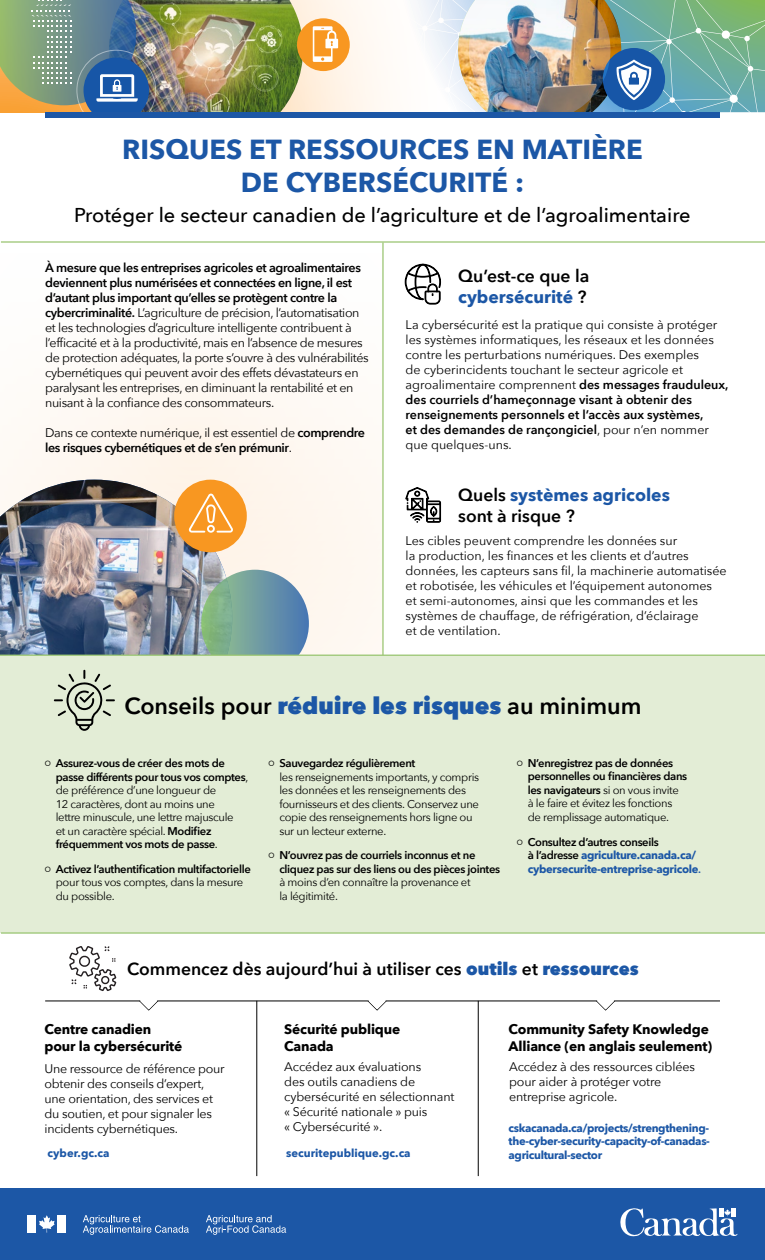
<style>
.page{position:relative;width:765px;height:1260px;background:#fff}
.page>*{position:absolute;margin:0;border:0;box-sizing:border-box;transform-origin:0 0}
.t1{font:700 27.5px/33px "Avenir Next";color:#1c57a6;text-align:center}
.t2{font:600 23.38px "Avenir Next";color:#000}
.t3{font:500 20px "Avenir Next";color:#000}
.t4{font:600 17.5px/21px "Avenir Next";color:#000}
.t5{font:700 13.75px/16.5px "Avenir Next";letter-spacing:-.01em;color:#000}
.t6{font:12.5px/15px "Avenir Next";letter-spacing:-.01em;color:#000}
.t7{font:12.5px/15px "Avenir Next";letter-spacing:-.03em;color:#000}
.t8{font:600 12.5px/15px "Avenir Next";letter-spacing:-.03em;color:#000}
.t9{font:11.25px/13.5px "Avenir Next";letter-spacing:-.03em;color:#000}
.t10{font:600 11.25px/13.5px "Avenir Next";letter-spacing:-.03em;color:#000}
.t11{font:700 11.25px/13.5px "Avenir Next";letter-spacing:-.03em;color:#1c57a6;text-align:justify}
.t12{font:700 11.25px "Avenir Next";color:#1c57a6}
.s1{font-weight:600}
.s2{font-weight:400}
.s3{font-weight:700;color:#1c57a6}
.s4{font-weight:800;color:#1c57a6}
.s5{font-family:"Source Code Pro"}
.s6{font-family:"Source Code Pro";font-weight:400}
.s7{font-family:"Source Code Pro";font-weight:400;color:#000}
.s8{font-weight:600;color:#000}
</style>
<div class="page">
<div style="left:1px;top:241px;width:381px;height:414px;background:#fefaf6"></div>
<img style="left:0;top:480px;width:232px;height:175px">
<img style="left:0;top:500px;width:210px;height:155px">
<svg style="left:201px;top:570px;width:108px;height:107px;background:#6f9d9d"></svg>
<div style="left:0;top:655px;width:765px;height:277px;background:#e3edd6"></div>
<svg style="left:652px;top:0;width:113px;height:112px;background:#75b29d"></svg>
<svg style="left:303px;top:0;width:155px;height:112px"></svg>
<div style="left:0;top:1189px;width:765px;height:71px;background:#1c57a6"></div>
<img style="left:149px;top:0;width:154px;height:112px">
<div style="left:297px;top:18px;width:53px;height:53px;background:#f89721;border-radius:50%"></div>
<svg style="left:313px;top:26px;width:25px;height:36px"></svg>
<div style="left:603px;top:48px;width:62px;height:62px;background:#1756a7;border-radius:50%"></div>
<svg style="left:0;top:0;width:149px;height:113px;background:#77908a"></svg>
<svg style="left:620px;top:1208px;width:118px;height:29px"></svg>
<svg style="left:39px;top:1215px;width:16px;height:18px"></svg>
<div style="left:28px;top:1215px;width:8px;height:18px;background:#fff"></div>
<div style="left:58px;top:1215px;width:8px;height:18px;background:#fff"></div>
<svg style="left:206px;top:1215px;width:80px;height:20px"></svg>
<svg style="left:83px;top:1215px;width:106px;height:20px"></svg>
<hr style="left:1px;top:241px;width:764px;height:2px;background:#98c46f">
<hr style="left:382px;top:242px;width:2px;height:413px;background:#98c46f">
<hr style="left:257px;top:1001px;width:1px;height:175px;background:#000">
<hr style="left:478px;top:1001px;width:1px;height:175px;background:#000">
<img style="left:458px;top:0;width:194px;height:112px">
<div style="left:45px;top:112px;width:675px;height:6px;background:#1c57a6"></div>
<svg style="left:54px;top:670px;width:61px;height:61px"></svg>
<svg style="left:69px;top:946px;width:48px;height:46px"></svg>
<svg style="left:405px;top:264px;width:36px;height:41px"></svg>
<svg style="left:405px;top:487px;width:36px;height:36px"></svg>
<div style="left:174px;top:480px;width:73px;height:72px;background:#f89721;border-radius:50%"></div>
<svg style="left:188px;top:493px;width:45px;height:40px"></svg>
<hr style="left:45px;top:1001px;width:675px;height:1px;background:#000">
<svg style="left:139px;top:1000px;width:19px;height:10px"></svg>
<svg style="left:368px;top:1000px;width:19px;height:10px"></svg>
<svg style="left:596px;top:1000px;width:19px;height:10px"></svg>
<hr style="left:0;top:655px;width:765px;height:1px;background:#98c46f">
<hr style="left:1px;top:932px;width:764px;height:2px;background:#98c46f">
<h1 class="t1" style="left:122px;top:132px;width:522px">RISQUES ET RESSOURCES EN MATIÈRE<br>DE CYBERSÉCURITÉ :</h1>
<h3 class="t3" style="left:74px;top:198px;width:618px">Protéger le secteur canadien de l’agriculture et de l’agroalimentaire</h3>
<p class="t7" style="left:45px;top:259px;width:325px"><span class="s1">À mesure que les entreprises agricoles et agroalimentaires deviennent plus numérisées et connectées en ligne, il est d’autant plus important qu’elles se protègent contre la cybercriminalité.</span> L’agriculture de précision, l’automatisation et les technologies d’agriculture intelligente contribuent à l’efficacité et à la productivité, mais en l’absence de mesures de protection adéquates, la porte s’ouvre à des vulnérabilités cybernétiques qui peuvent avoir des effets dévastateurs en paralysant les entreprises, en diminuant la rentabilité et en nuisant à la confiance des consommateurs.</p>
<p class="t8" style="left:45px;top:424px;width:321px"><span class="s2">Dans ce contexte numérique, il est essentiel de</span> comprendre les risques cybernétiques et de s’en prémunir<span class="s2">.</span></p>
<h3 class="t4" style="left:458px;top:265px;width:133px">Qu’est-ce que la <span class="s3">cybersécurité</span> ?</h3>
<p class="t6" style="left:406px;top:316px;width:324px">La cybersécurité est la pratique qui consiste à protéger les systèmes informatiques, les réseaux et les données contre les perturbations numériques. Des exemples<br>de cyberincidents touchant le secteur agricole et agroalimentaire comprennent <span class="s1">des messages frauduleux, des courriels d’hameçonnage visant à obtenir des renseignements personnels et l’accès aux systèmes,<br>et des demandes de rançongiciel</span>, pour n’en nommer que quelques-uns.</p>
<h3 class="t4" style="left:458px;top:484px;width:213px">Quels <span class="s3">systèmes agricoles </span>sont à risque ?</h3>
<p class="t6" style="left:406px;top:533px;width:323px">Les cibles peuvent comprendre les données sur<br>la production, les finances et les clients et d’autres données, les capteurs sans fil, la machinerie automatisée et robotisée, les véhicules et l’équipement autonomes<br>et semi-autonomes, ainsi que les commandes et les systèmes de chauffage, de réfrigération, d’éclairage<br>et de ventilation.</p>
<h2 class="t2" style="left:124px;top:685px;width:519px">Conseils pour <span class="s4">réduire les risques</span> au minimum</h2>
<p class="t9" style="left:56px;top:756px;width:194px;text-indent:-11px"><span class="s5">○</span> <span class="s1">Assurez-vous de créer des mots de passe différents pour tous vos comptes</span>, de préférence d’une longueur de<br>12 caractères, dont au moins une<br>lettre minuscule, une lettre majuscule<br>et un caractère spécial. <span class="s1">Modifiez fréquemment vos mots de passe</span>.</p>
<p class="t9" style="left:56px;top:862px;width:197px;text-indent:-11px"><span class="s5">○</span> <span class="s1">Activez l’authentification multifactorielle </span>pour tous vos comptes, dans la mesure du possible.</p>
<p class="t9" style="left:279px;top:756px;width:201px;text-indent:-11px"><span class="s5">○</span> <span class="s1">Sauvegardez régulièrement<br></span>les renseignements importants, y compris les données et les renseignements des fournisseurs et des clients. Conservez une copie des renseignements hors ligne ou sur un lecteur externe.</p>
<p class="t10" style="left:279px;top:848px;width:222px;text-indent:-11px"><span class="s6">○</span> N’ouvrez pas de courriels inconnus et ne cliquez pas sur des liens ou des pièces jointes</p>
<p class="t9" style="left:279px;top:875px;width:193px">à moins d’en connaître la provenance et la légitimité.</p>
<p class="t10" style="left:528px;top:756px;width:161px;text-indent:-11px"><span class="s6">○</span> N’enregistrez pas de données personnelles ou financières dans les navigateurs <span class="s2">si on vous invite à le faire et évitez les fonctions de remplissage automatique.</span></p>
<p class="t11" style="left:528px;top:835px;width:175px;text-align:left;text-indent:-11px"><span class="s7">○</span> <span class="s8">Consultez d’autres conseils<br>à l’adresse</span> agriculture.canada.ca/ cybersecurite-entreprise-agricole<span class="s1">.</span></p>
<h3 class="t4" style="left:127px;top:958px;width:513px">Commencez dès aujourd’hui à utiliser ces <span class="s4">outils</span> et <span class="s4">ressources</span></h3>
<p class="t5" style="left:509px;top:1021px;width:205px">Community Safety Knowledge<br>Alliance (en anglais seulement)</p>
<p class="t5" style="left:45px;top:1021px;width:139px">Centre canadien pour la cybersécurité</p>
<p class="t5" style="left:284px;top:1021px;width:118px">Sécurité publique<br>Canada</p>
<p class="t6" style="left:45px;top:1061px;width:182px">Une ressource de référence pour obtenir des conseils d’expert, une orientation, des services et du soutien, et pour signaler les incidents cybernétiques.</p>
<p class="t6" style="left:284px;top:1058px;width:172px">Accédez aux évaluations<br>des outils canadiens de cybersécurité en sélectionnant « Sécurité nationale » puis<br>« Cybersécurité ».</p>
<p class="t6" style="left:509px;top:1058px;width:187px">Accédez à des ressources ciblées pour aider à protéger votre entreprise agricole.</p>
<p class="t12" style="left:48px;top:1144px;width:63px">cyber.gc.ca</p>
<p class="t12" style="left:286px;top:1144px;width:126px">securitepublique.gc.ca</p>
<p class="t11" style="left:509px;top:1121px;width:203px">cskacanada.ca/projects/strengthening&shy;the-cyber-security-capacity-of-canadas&shy;agricultural-sector</p>
</div>
